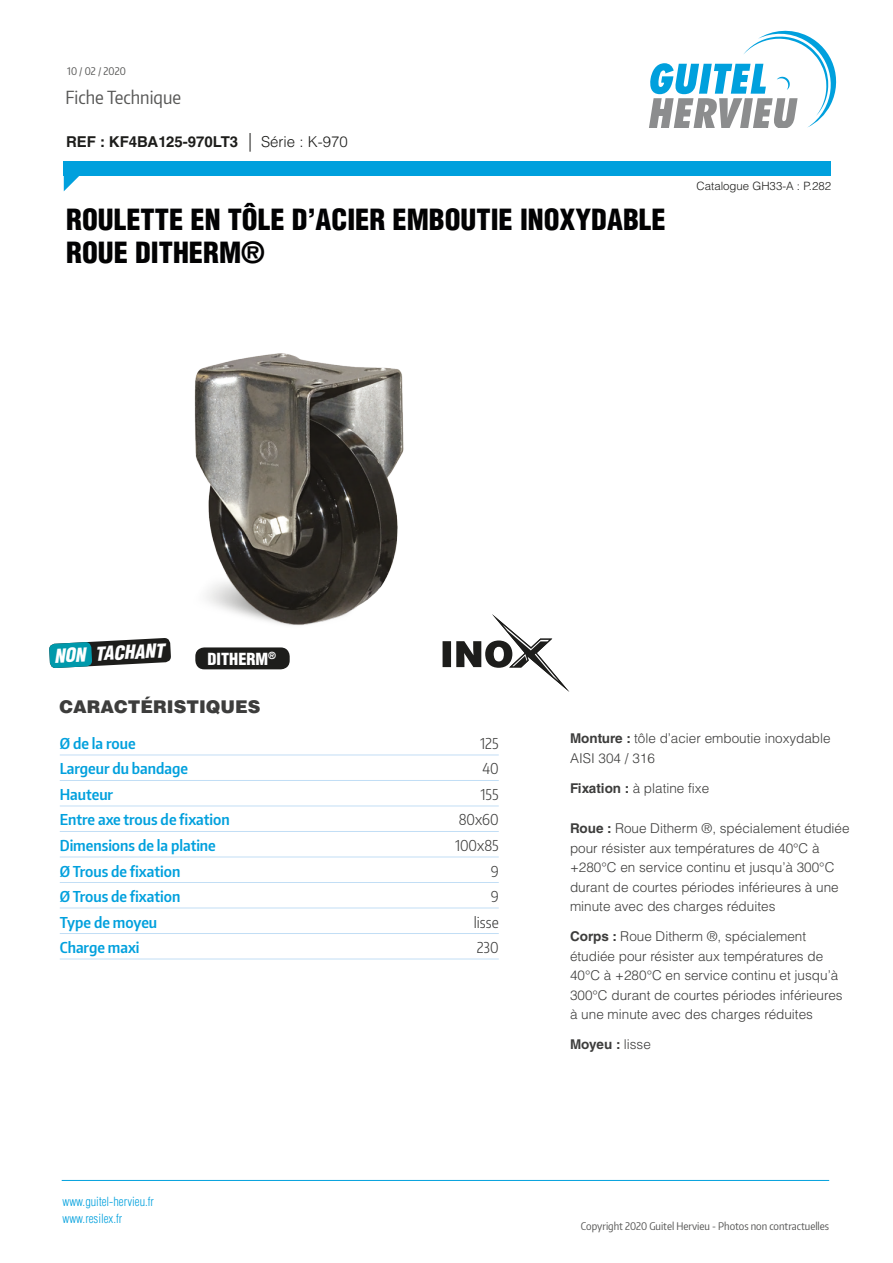
<style>
.page{position:relative;width:893px;height:1263px;background:#fff}
.page>*{position:absolute;margin:0;border:0;box-sizing:border-box;transform-origin:0 0}
.t1{font:900 condensed 28.5px/33px "Helvetica LT Std";color:#020203}
.t2{font:italic 900 condensed 18.75px "Helvetica LT Std";color:#fff}
.t3{font:18px "Encode Sans Condensed";color:#575756}
.t4{font:900 17.55px "Helvetica LT Std";color:#3d3d3c}
.t5{font:900 condensed 16.35px "Helvetica LT Std";color:#fff}
.t6{font:600 15px "Encode Sans Condensed";color:#00a0dd}
.t7{font:700 15px "Helvetica LT Std";color:#1d1d1b}
.t8{font:300 15px "Encode Sans Condensed";color:#3d3d3c}
.t9{font:300 13.5px/19.5px "Helvetica LT Std";color:#3d3d3c}
.t10{font:700 13.5px "Helvetica LT Std";letter-spacing:-.005em;color:#3d3d3c}
.t11{font:300 condensed 12.3px/16.6px "Helvetica LT Std";color:#00a0dd}
.t12{font:300 11.4px "Helvetica LT Std";color:#1d1d1b}
.t13{font:10.5px "Encode Sans Condensed";color:#575756}
.s1{font-weight:300;font-stretch:condensed;font-size:18.6px}
.s2{font-weight:300}
.s3{font-weight:700}
</style>
<div class="page">
<svg style="left:649px;top:31px;width:187px;height:97px"></svg>
<div style="left:64px;top:161px;width:767px;height:15px;background:#00a0dd"></div>
<svg style="left:64px;top:176px;width:15px;height:15px"></svg>
<hr style="left:62px;top:1180px;width:767px;height:1px;background:#00a0dd">
<div style="left:195px;top:647px;width:95px;height:22px;background:#1d1d1b;border-radius:9px"></div>
<svg style="left:443px;top:614px;width:126px;height:78px"></svg>
<svg style="left:49px;top:640px;width:102px;height:28px"></svg>
<hr style="left:60px;top:755px;width:439px;height:1px;background:#c2def5">
<hr style="left:60px;top:780px;width:439px;height:1px;background:#c2def5">
<hr style="left:60px;top:806px;width:439px;height:1px;background:#c2def5">
<hr style="left:60px;top:831px;width:439px;height:1px;background:#c2def5">
<hr style="left:60px;top:857px;width:439px;height:1px;background:#c2def5">
<hr style="left:60px;top:882px;width:439px;height:1px;background:#c2def5">
<hr style="left:60px;top:908px;width:439px;height:1px;background:#c2def5">
<hr style="left:60px;top:933px;width:439px;height:1px;background:#c2def5">
<hr style="left:60px;top:959px;width:439px;height:1px;background:#c2def5">
<img style="left:113px;top:353px;width:355px;height:310px">
<p class="t13" style="left:67px;top:64px;width:60px">10 / 02 / 2020</p>
<h3 class="t3" style="left:65px;top:85px;width:117px">Fiche Technique</h3>
<p class="t7" style="left:66px;top:132px;width:283px">REF : KF4BA125-970LT3 <span class="s1">|</span> <span class="s2">Série : K-970</span></p>
<p class="t1" style="left:66px;top:203px;width:601px">ROULETTE EN TÔLE D’ACIER EMBOUTIE INOXYDABLE<br>ROUE DITHERM®</p>
<p class="t12" style="left:697px;top:179px;width:136px">Catalogue GH33-A : P.282</p>
<p class="t2" style="left:54px;top:644px;width:112px;rotate:-3deg">NON TACHANT</p>
<p class="t5" style="left:208px;top:648px;width:70px">DITHERM<sup>®</sup></p>
<p class="t4" style="left:60px;top:696px;width:202px">CARACTÉRISTIQUES</p>
<p class="t6" style="left:60px;top:733px;width:77px">Ø de la roue</p>
<p class="t8" style="left:480px;top:733px;width:20px">125</p>
<p class="t6" style="left:60px;top:759px;width:130px">Largeur du bandage</p>
<p class="t8" style="left:482px;top:759px;width:18px">40</p>
<p class="t6" style="left:60px;top:784px;width:55px">Hauteur</p>
<p class="t8" style="left:480px;top:784px;width:20px">155</p>
<p class="t6" style="left:60px;top:810px;width:171px">Entre axe trous de fixation</p>
<p class="t8" style="left:459px;top:810px;width:42px">80x60</p>
<p class="t6" style="left:60px;top:835px;width:158px">Dimensions de la platine</p>
<p class="t8" style="left:455px;top:835px;width:45px">100x85</p>
<p class="t6" style="left:60px;top:861px;width:122px">Ø Trous de fixation</p>
<p class="t8" style="left:491px;top:861px;width:9px">9</p>
<p class="t6" style="left:60px;top:886px;width:122px">Ø Trous de fixation</p>
<p class="t8" style="left:491px;top:886px;width:9px">9</p>
<p class="t6" style="left:60px;top:912px;width:99px">Type de moyeu</p>
<p class="t8" style="left:474px;top:912px;width:26px">lisse</p>
<p class="t6" style="left:60px;top:937px;width:81px">Charge maxi</p>
<p class="t8" style="left:477px;top:937px;width:24px">230</p>
<p class="t11" style="left:63px;top:1193px;width:93px">www.guitel-hervieu.fr www.resilex.fr</p>
<p class="t9" style="left:570px;top:728px;width:262px"><span class="s3">Monture :</span> tôle d’acier emboutie inoxydable<br>AISI 304 / 316</p>
<p class="t9" style="left:570px;top:778px;width:141px"><span class="s3">Fixation :</span> à platine fixe</p>
<p class="t9" style="left:570px;top:818px;width:281px"><span class="s3">Roue :</span> Roue Ditherm ®, spécialement étudiée pour résister aux températures de 40°C à +280°C en service continu et jusqu’à 300°C durant de courtes périodes inférieures à une minute avec des charges réduites</p>
<p class="t9" style="left:570px;top:926px;width:274px"><span class="s3">Corps :</span> Roue Ditherm ®, spécialement étudiée pour résister aux températures de 40°C à +280°C en service continu et jusqu’à 300°C durant de courtes périodes inférieures à une minute avec des charges réduites</p>
<p class="t10" style="left:570px;top:1036px;width:82px">Moyeu : <span class="s2">lisse</span></p>
<p class="t13" style="left:581px;top:1219px;width:250px">Copyright 2020 Guitel Hervieu - Photos non contractuelles</p>
</div>
